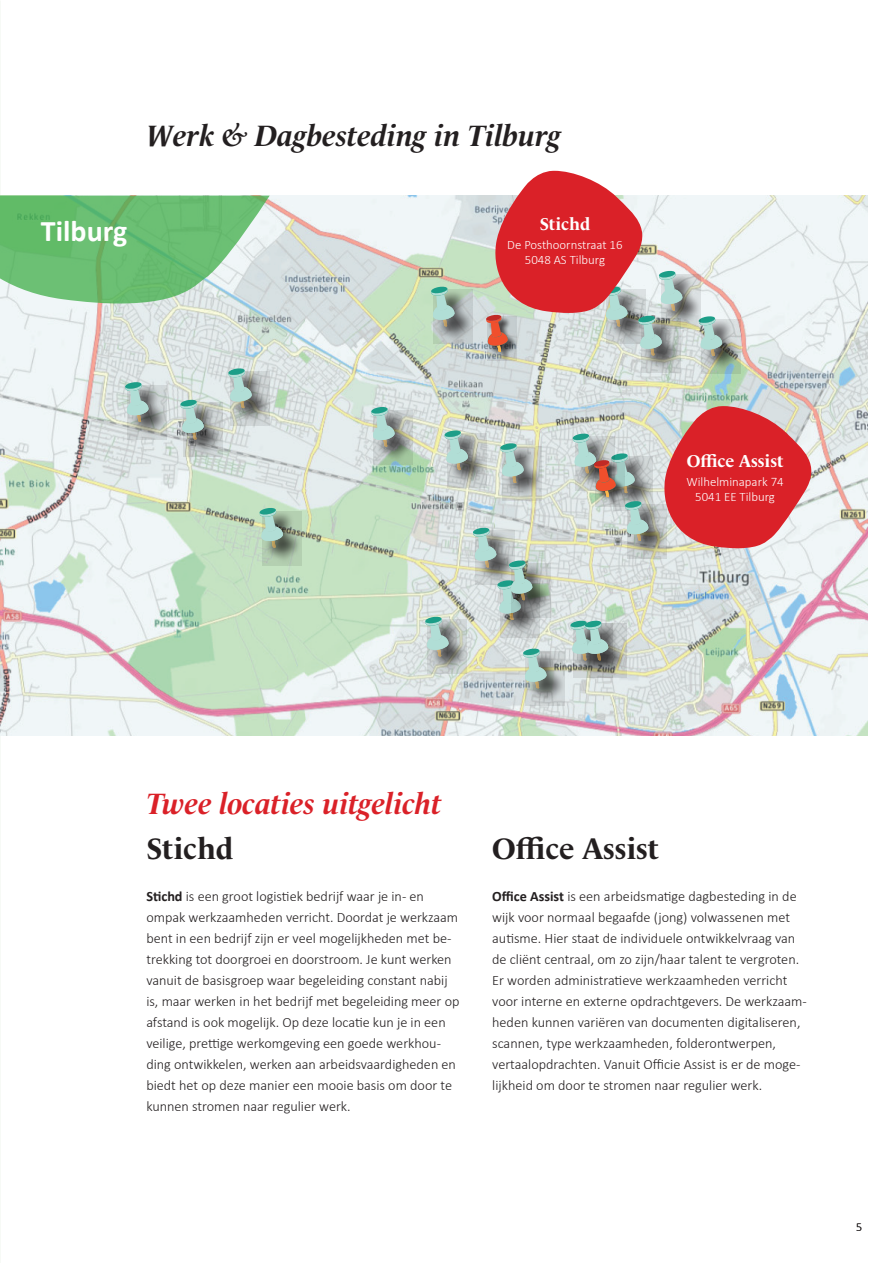
<style>
.page{position:relative;width:893px;height:1263px;background:#fff}
.page>*{position:absolute;margin:0;border:0;box-sizing:border-box;transform-origin:0 0}
.t1{font:italic 700 30px "Le Monde Livre Std";color:#231f20}
.t2{font:italic 700 30px "Le Monde Livre Std";color:#da2128}
.SPOTLIGHT_broodtekst{font:700 30px "Le Monde Livre Std";color:#231f20}
.t3{font:700 30px "Calibri";color:#fff}
.t4{font:700 17.4px "Le Monde Livre Std";color:#fff}
.SPOTLIGHT_broodtekst-2{font:300 14.25px/21px "Calibri";color:#231f20}
.SPOTLIGHT_broodtekst-3{font:300 12.9px/14.9px "Calibri";color:#fff;text-align:center}
.t5{font:300 12px "Calibri";color:#231f20}
.s1{font-weight:700}
</style>
<div class="page">
<img style="left:0;top:196px;width:867px;height:540px">
<svg style="left:648px;top:456px;width:5px;height:48px"></svg>
<svg style="left:262px;top:511px;width:39px;height:54px"></svg>
<svg style="left:259px;top:508px;width:24px;height:40px"></svg>
<svg style="left:573px;top:660px;width:14px;height:18px"></svg>
<svg style="left:434px;top:290px;width:39px;height:54px"></svg>
<svg style="left:431px;top:287px;width:24px;height:39px"></svg>
<svg style="left:128px;top:385px;width:39px;height:54px"></svg>
<svg style="left:125px;top:382px;width:24px;height:40px"></svg>
<svg style="left:231px;top:371px;width:39px;height:55px"></svg>
<svg style="left:228px;top:368px;width:24px;height:40px"></svg>
<svg style="left:374px;top:410px;width:39px;height:54px"></svg>
<svg style="left:371px;top:407px;width:24px;height:40px"></svg>
<svg style="left:447px;top:433px;width:39px;height:55px"></svg>
<svg style="left:444px;top:430px;width:24px;height:40px"></svg>
<svg style="left:503px;top:446px;width:39px;height:55px"></svg>
<svg style="left:500px;top:443px;width:24px;height:40px"></svg>
<svg style="left:500px;top:618px;width:39px;height:20px"></svg>
<svg style="left:428px;top:620px;width:39px;height:54px"></svg>
<svg style="left:425px;top:617px;width:24px;height:39px"></svg>
<svg style="left:183px;top:403px;width:39px;height:54px"></svg>
<svg style="left:180px;top:400px;width:24px;height:39px"></svg>
<svg style="left:701px;top:319px;width:39px;height:55px"></svg>
<svg style="left:698px;top:316px;width:24px;height:40px"></svg>
<svg style="left:587px;top:623px;width:40px;height:55px"></svg>
<svg style="left:570px;top:621px;width:38px;height:39px"></svg>
<svg style="left:532px;top:563px;width:19px;height:55px"></svg>
<img style="left:473px;top:528px;width:59px;height:92px">
<svg style="left:641px;top:355px;width:39px;height:18px"></svg>
<svg style="left:487px;top:355px;width:30px;height:6px"></svg>
<svg style="left:526px;top:651px;width:39px;height:55px"></svg>
<svg style="left:523px;top:649px;width:24px;height:39px"></svg>
<svg style="left:628px;top:504px;width:39px;height:54px"></svg>
<svg style="left:572px;top:434px;width:76px;height:107px;background:#b6bcb5"></svg>
<svg style="left:685px;top:274px;width:16px;height:54px"></svg>
<svg style="left:0;top:196px;width:270px;height:107px;background:#7ec586"></svg>
<svg style="left:486px;top:171px;width:199px;height:184px"></svg>
<svg style="left:660px;top:406px;width:162px;height:142px;background:#db5f63"></svg>
<p class="t1" style="left:146px;top:118px;width:416px">Werk &amp; Dagbesteding in Tilburg</p>
<p class="t3" style="left:41px;top:210px;width:88px">Tilburg</p>
<p class="t4" style="left:540px;top:214px;width:52px">Stichd</p>
<p class="SPOTLIGHT_broodtekst-3" style="left:507px;top:237px;width:117px">De Posthoornstraat 16<br>5048 AS Tilburg</p>
<p class="t4" style="left:687px;top:451px;width:98px">Office Assist</p>
<p class="SPOTLIGHT_broodtekst-3" style="left:686px;top:474px;width:99px">Wilhelminapark 74</p>
<p class="SPOTLIGHT_broodtekst-3" style="left:695px;top:489px;width:81px">5041 EE Tilburg</p>
<p class="t2" style="left:146px;top:786px;width:297px">Twee locaties uitgelicht</p>
<p class="SPOTLIGHT_broodtekst" style="left:146px;top:831px;width:89px">Stichd</p>
<p class="SPOTLIGHT_broodtekst-2" style="left:146px;top:885px;width:315px"><span class="s1">Stichd</span> is een groot logistiek bedrijf waar je in- en ompak werkzaamheden verricht. Doordat je werkzaam bent in een bedrijf zijn er veel mogelijkheden met be&shy;trekking tot doorgroei en doorstroom. Je kunt werken vanuit de basisgroep waar begeleiding constant nabij is, maar werken in het bedrijf met begeleiding meer op afstand is ook mogelijk. Op deze locatie kun je in een veilige, prettige werkomgeving een goede werkhou&shy;ding ontwikkelen, werken aan arbeidsvaardigheden en biedt het op deze manier een mooie basis om door te kunnen stromen naar regulier werk.</p>
<p class="SPOTLIGHT_broodtekst" style="left:492px;top:831px;width:168px">Office Assist</p>
<p class="SPOTLIGHT_broodtekst-2" style="left:492px;top:885px;width:316px"><span class="s1">Office Assist</span> is een arbeidsmatige dagbesteding in de wijk voor normaal begaafde (jong) volwassenen met autisme. Hier staat de individuele ontwikkelvraag van de cliënt centraal, om zo zijn/haar talent te vergroten.<br>Er worden administratieve werkzaamheden verricht voor interne en externe opdrachtgevers. De werkzaam&shy;heden kunnen variëren van documenten digitaliseren, scannen, type werkzaamheden, folderontwerpen, vertaalopdrachten. Vanuit Officie Assist is er de moge&shy;lijkheid om door te stromen naar regulier werk.</p>
<p class="t5" style="left:856px;top:1220px;width:8px">5</p>
</div>
